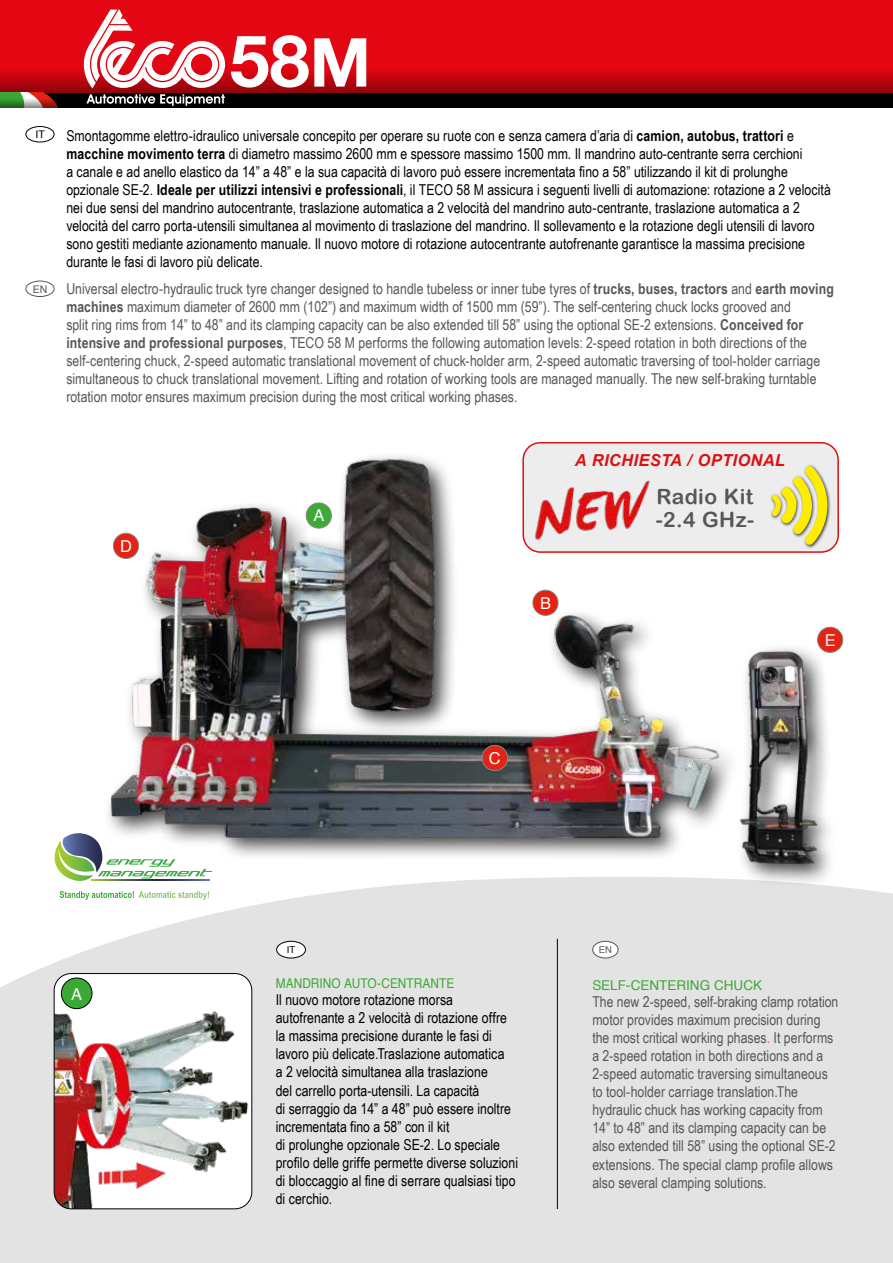
<style>
.page{position:relative;width:893px;height:1263px;background:#fff}
.page>*{position:absolute;margin:0;border:0;box-sizing:border-box;transform-origin:0 0}
.t1{font:700 72px "Helvetica Neue LT Std";color:#fff}
.t2{font:21px/22.5px "Arial Rounded MT Bold";letter-spacing:.02em;color:#575756}
.t3{font:italic 700 16.5px "Arial";letter-spacing:.02em;color:#dd1012}
.t4{font:16.35px "Helvetica";color:#fff}
.t5{font:15px/18.1px "Arial Narrow";color:#000}
.t6{font:15px/18.1px "Arial Narrow";color:#575756}
.t7{font:13.5px "Helvetica";letter-spacing:.005em;color:#3aaa35;scale:.88 1}
.t8{font:13.5px "Helvetica";letter-spacing:.005em;color:#3aaa35}
.t9{font:10.5px "Helvetica";color:#000}
.t10{font:10.5px "Helvetica";color:#575756}
.t11{font:9.45px "Helvetica";color:#000}
.t12{font:9.45px "Helvetica";color:#575756}
.s1{font-size:67.5px}
.s2{font-weight:700}
.s3{color:#eb5a37}
</style>
<div class="page">
<div style="left:0;top:0;width:893px;height:68px;background:#e30613"></div>
<svg style="left:225px;top:68px;width:668px;height:25px;background:#b8040f"></svg>
<div style="left:0;top:93px;width:893px;height:15px;background:#000"></div>
<svg style="left:0;top:10px;width:225px;height:98px"></svg>
<div style="left:0;top:887px;width:893px;height:376px;background:#e3e3e3"></div>
<div style="left:54px;top:973px;width:198px;height:236px;background:#fff;border-radius:17px"></div>
<img style="left:54px;top:1011px;width:198px;height:198px">
<div style="left:54px;top:973px;width:198px;height:236px;border:1px solid #000;border-radius:17px"></div>
<div style="left:61px;top:978px;width:31px;height:31px;background:#3aaa35;border-radius:50%"></div>
<div style="left:61px;top:978px;width:31px;height:31px;border:1px solid #000;border-radius:50%"></div>
<svg style="left:54px;top:833px;width:49px;height:48px"></svg>
<svg style="left:91px;top:880px;width:12px;height:1px"></svg>
<svg style="left:60px;top:891px;width:149px;height:9px"></svg>
<svg style="left:817px;top:627px;width:26px;height:25px"></svg>
<div style="left:817px;top:627px;width:26px;height:26px;border:1px solid #878787;border-radius:50%"></div>
<div style="left:103px;top:451px;width:736px;height:436px;background:#000;opacity:.75"></div>
<img style="left:87px;top:455px;width:734px;height:424px">
<div style="left:482px;top:745px;width:25px;height:25px;background:#e42313;border-radius:50%"></div>
<div style="left:482px;top:745px;width:26px;height:26px;border:1px solid #878787;border-radius:50%"></div>
<div style="left:523px;top:443px;width:315px;height:109px;background:#ededed;border-radius:17px"></div>
<div style="left:522px;top:442px;width:317px;height:111px;border:2px solid #dd1012;border-radius:17px"></div>
<div style="left:770px;top:464px;width:61px;height:85px;background:#000;opacity:.75"></div>
<svg style="left:772px;top:465px;width:55px;height:80px"></svg>
<img style="left:535px;top:480px;width:115px;height:60px">
<div style="left:277px;top:941px;width:28px;height:17px;background:#fff;border-radius:50%"></div>
<div style="left:276px;top:941px;width:30px;height:17px;border:1px solid #000;border-radius:50%"></div>
<div style="left:593px;top:941px;width:25px;height:17px;background:#fff;border-radius:50%"></div>
<div style="left:592px;top:941px;width:26px;height:17px;border:1px solid #575756;border-radius:50%"></div>
<hr style="left:557px;top:939px;width:1px;height:270px;background:#000">
<div style="left:26px;top:126px;width:28px;height:16px;border:1px solid #000;border-radius:50%"></div>
<div style="left:26px;top:281px;width:28px;height:16px;border:1px solid #575756;border-radius:50%"></div>
<p class="t9" style="left:35px;top:126px;width:11px">IT</p>
<p class="t10" style="left:33px;top:281px;width:16px">EN</p>
<h1 class="t1" style="left:230px;top:16px;width:143px">58<span class="s1">M</span></h1>
<p class="t5" style="left:66px;top:126px;width:766px">Smontagomme elettro-idraulico universale concepito per operare su ruote con e senza camera d’aria di <span class="s2">camion, autobus, trattori</span> e <span class="s2">macchine movimento terra</span> di diametro massimo 2600 mm e spessore massimo 1500 mm. Il mandrino auto-centrante serra cerchioni<br>a canale e ad anello elastico da 14” a 48” e la sua capacità di lavoro può essere incrementata fino a 58” utilizzando il kit di prolunghe opzionale SE-2. <span class="s2">Ideale per utilizzi intensivi e professionali</span>, il TECO 58 M assicura i seguenti livelli di automazione: rotazione a 2 velocità nei due sensi del mandrino autocentrante, traslazione automatica a 2 velocità del mandrino auto-centrante, traslazione automatica a 2 velocità del carro porta-utensili simultanea al movimento di traslazione del mandrino. Il sollevamento e la rotazione degli utensili di lavoro sono gestiti mediante azionamento manuale. Il nuovo motore di rotazione autocentrante autofrenante garantisce la massima precisione durante le fasi di lavoro più delicate.</p>
<p class="t6" style="left:66px;top:279px;width:769px">Universal electro-hydraulic truck tyre changer designed to handle tubeless or inner tube tyres of <span class="s2">trucks, buses, tractors</span> and <span class="s2">earth moving machines</span> maximum diameter of 2600 mm (102”) and maximum width of 1500 mm (59”). The self-centering chuck locks grooved and<br>split ring rims from 14” to 48” and its clamping capacity can be also extended till 58” using the optional SE-2 extensions. <span class="s2">Conceived for intensive and professional purposes</span>, TECO 58 M performs the following automation levels: 2-speed rotation in both directions of the self-centering chuck, 2-speed automatic translational movement of chuck-holder arm, 2-speed automatic traversing of tool-holder carriage simultaneous to chuck translational movement. Lifting and rotation of working tools are managed manually. The new self-braking turntable rotation motor ensures maximum precision during the most critical working phases.</p>
<p class="t4" style="left:120px;top:534px;width:13px">D</p>
<p class="t4" style="left:314px;top:503px;width:12px">A</p>
<p class="t3" style="left:575px;top:449px;width:212px">A RICHIESTA / OPTIONAL</p>
<h2 class="t2" style="left:656px;top:485px;width:100px">Radio Kit -2.4 GHz-</h2>
<p class="t4" style="left:540px;top:591px;width:12px">B</p>
<p class="t4" style="left:825px;top:628px;width:12px">E</p>
<p class="t4" style="left:489px;top:746px;width:13px">C</p>
<p class="t4" style="left:71px;top:982px;width:12px">A</p>
<p class="t11" style="left:287px;top:942px;width:10px">IT</p>
<p class="t7" style="left:276px;top:973px;width:205px">MANDRINO AUTO-CENTRANTE</p>
<p class="t5" style="left:276px;top:990px;width:244px">Il nuovo motore rotazione morsa autofrenante a 2 velocità di rotazione offre la massima precisione durante le fasi di lavoro più delicate.Traslazione automatica<br>a 2 velocità simultanea alla traslazione<br>del carrello porta-utensili. La capacità<br>di serraggio da 14” a 48” può essere inoltre incrementata fino a 58” con il kit<br>di prolunghe opzionale SE-2. Lo speciale profilo delle griffe permette diverse soluzioni di bloccaggio al fine di serrare qualsiasi tipo di cerchio.</p>
<p class="t12" style="left:599px;top:942px;width:15px">EN</p>
<p class="t8" style="left:592px;top:974px;width:171px">SELF-CENTERING CHUCK</p>
<p class="t6" style="left:592px;top:992px;width:248px">The new 2-speed, self-braking clamp rotation motor provides maximum precision during the most critical working phases<span class="s3">.</span> It performs a 2-speed rotation in both directions and a 2-speed automatic traversing simultaneous to tool-holder carriage translation.The hydraulic chuck has working capacity from 14” to 48” and its clamping capacity can be also extended till 58” using the optional SE-2 extensions. The special clamp profile allows also several clamping solutions.</p>
</div>
